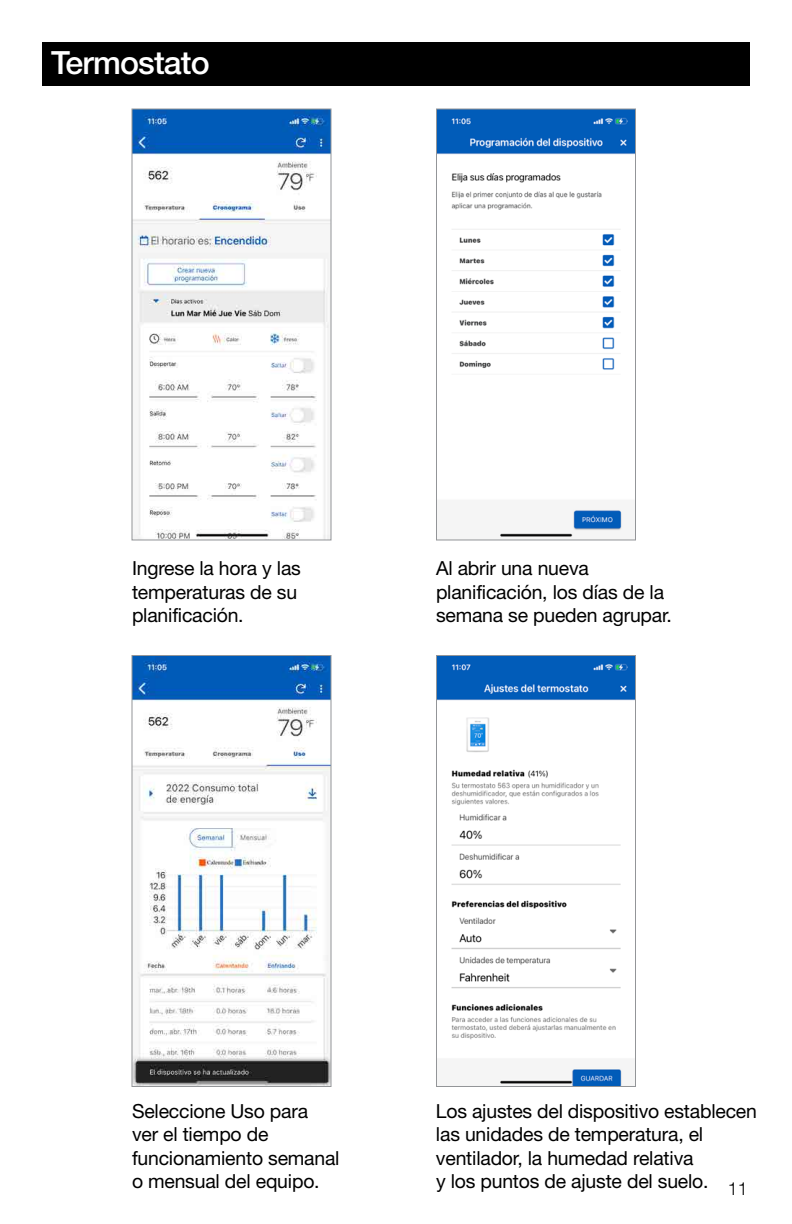
<style>
.page{position:relative;width:792px;height:1224px;background:#fff}
.page>*{position:absolute;margin:0;border:0;box-sizing:border-box;transform-origin:0 0}
.t1{font:500 32px "Helvetica Neue LT Std";letter-spacing:-.025em;color:#fff}
.t2{font:19.4px/23.2px "Helvetica Neue LT Std";letter-spacing:-.01em;color:#000}
.t3{font:300 18px "Helvetica Neue LT Std";color:#000}
</style>
<div class="page">
<img style="left:134px;top:110px;width:196px;height:428px">
<div style="left:132px;top:108px;width:200px;height:432px;border:1px solid #939598"></div>
<img style="left:134px;top:657px;width:196px;height:428px">
<div style="left:132px;top:655px;width:200px;height:432px;border:1px solid #939598"></div>
<img style="left:438px;top:657px;width:196px;height:428px">
<div style="left:436px;top:655px;width:200px;height:432px;border:1px solid #939598"></div>
<img style="left:438px;top:110px;width:196px;height:427px">
<div style="left:436px;top:108px;width:200px;height:432px;border:1px solid #939598"></div>
<div style="left:42px;top:42px;width:708px;height:44px;background:#000"></div>
<h1 class="t1" style="left:51px;top:43px;width:160px">Termostato</h1>
<p class="t2" style="left:132px;top:557px;width:170px">Ingrese la hora y las temperaturas de su planificación.</p>
<p class="t2" style="left:436px;top:557px;width:238px">Al abrir una nueva planificación, los días de la semana se pueden agrupar.</p>
<p class="t2" style="left:132px;top:1099px;width:209px">Seleccione Uso para<br>ver el tiempo de funcionamiento semanal o mensual del equipo.</p>
<p class="t2" style="left:436px;top:1099px;width:322px">Los ajustes del dispositivo establecen las unidades de temperatura, el ventilador, la humedad relativa<br>y los puntos de ajuste del suelo.</p>
<p class="t3" style="left:728px;top:1178px;width:22px">11</p>
</div>
